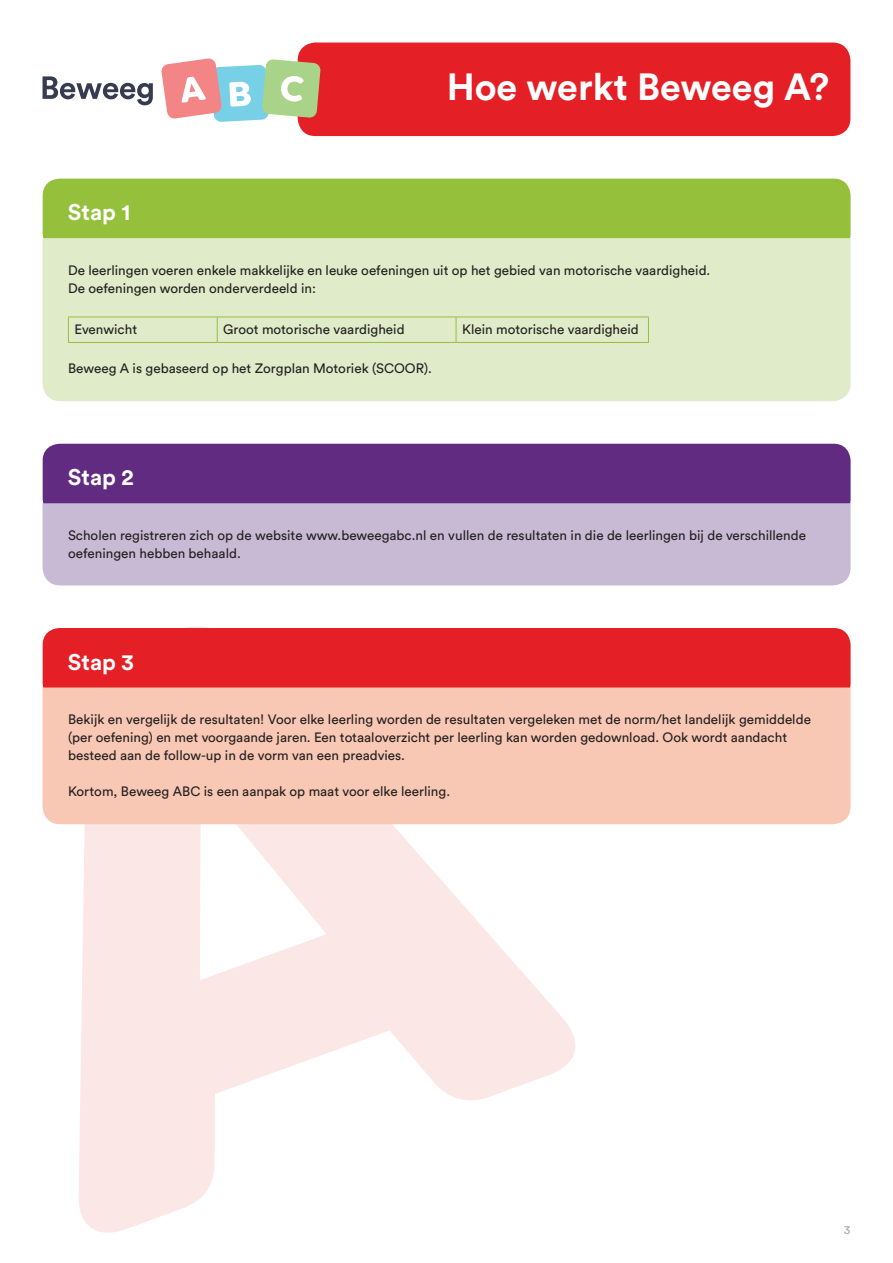
<style>
.page{position:relative;width:893px;height:1263px;background:#fff}
.page>*{position:absolute;margin:0;border:0;box-sizing:border-box;transform-origin:0 0}
.t1{font:700 37.5px "Circular Std";color:#fff}
.t2{font:700 22.5px "Circular Std";letter-spacing:.005em;color:#fff}
.t3{font:13.5px/18px "Circular Std";color:#231f20}
.t4{font:12px "Circular Std";color:#a8a9ad}
</style>
<div class="page">
<svg style="left:78px;top:626px;width:505px;height:607px;fill:#fce7e7"></svg>
<div style="left:43px;top:179px;width:808px;height:72px;background:#95c03c;border-radius:17px"></div>
<div style="left:43px;top:444px;width:808px;height:72px;background:#612b81;border-radius:17px"></div>
<div style="left:43px;top:628px;width:808px;height:72px;background:#e41f25;border-radius:17px"></div>
<div style="left:43px;top:238px;width:808px;height:163px;background:#e0ebc9"></div>
<div style="left:43px;top:503px;width:808px;height:82px;background:#c8bad4"></div>
<div style="left:43px;top:687px;width:808px;height:137px;background:#f9c8b4"></div>
<div style="left:298px;top:43px;width:552px;height:93px;background:#e41f25;border-radius:18px"></div>
<svg style="left:43px;top:76px;width:110px;height:29px"></svg>
<svg style="left:161px;top:58px;width:160px;height:64px"></svg>
<hr style="left:68px;top:317px;width:149px;height:1px;background:#95c03c">
<svg style="left:68px;top:317px;width:1px;height:25px"></svg>
<hr style="left:217px;top:317px;width:239px;height:1px;background:#95c03c">
<svg style="left:217px;top:317px;width:1px;height:25px"></svg>
<hr style="left:456px;top:317px;width:193px;height:1px;background:#95c03c">
<svg style="left:456px;top:317px;width:1px;height:25px"></svg>
<svg style="left:648px;top:317px;width:1px;height:25px"></svg>
<hr style="left:68px;top:342px;width:149px;height:1px;background:#95c03c">
<hr style="left:217px;top:342px;width:239px;height:1px;background:#95c03c">
<hr style="left:456px;top:342px;width:193px;height:1px;background:#95c03c">
<h2 class="t2" style="left:68px;top:198px;width:64px">Stap 1</h2>
<h1 class="t1" style="left:447px;top:63px;width:384px">Hoe werkt Beweeg A?</h1>
<p class="t3" style="left:68px;top:261px;width:644px">De leerlingen voeren enkele makkelijke en leuke oefeningen uit op het gebied van motorische vaardigheid.<br>De oefeningen worden onderverdeeld in:</p>
<p class="t3" style="left:74px;top:320px;width:64px">Evenwicht</p>
<p class="t3" style="left:223px;top:320px;width:183px">Groot motorische vaardigheid</p>
<p class="t3" style="left:462px;top:320px;width:178px">Klein motorische vaardigheid</p>
<p class="t3" style="left:68px;top:359px;width:366px">Beweeg A is gebaseerd op het Zorgplan Motoriek (SCOOR).</p>
<h2 class="t2" style="left:68px;top:463px;width:67px">Stap 2</h2>
<p class="t3" style="left:68px;top:526px;width:740px">Scholen registreren zich op de website www.beweegabc.nl en vullen de resultaten in die de leerlingen bij de verschillende oefeningen hebben behaald.</p>
<h2 class="t2" style="left:68px;top:647px;width:68px">Stap 3</h2>
<p class="t3" style="left:68px;top:710px;width:744px">Bekijk en vergelijk de resultaten! Voor elke leerling worden de resultaten vergeleken met de norm/het landelijk gemiddelde (per oefening) en met voorgaande jaren. Een totaaloverzicht per leerling kan worden gedownload. Ook wordt aandacht besteed aan de follow-up in de vorm van een preadvies.</p>
<p class="t3" style="left:68px;top:782px;width:384px">Kortom, Beweeg ABC is een aanpak op maat voor elke leerling.</p>
<p class="t4" style="left:844px;top:1222px;width:8px">3</p>
</div>
